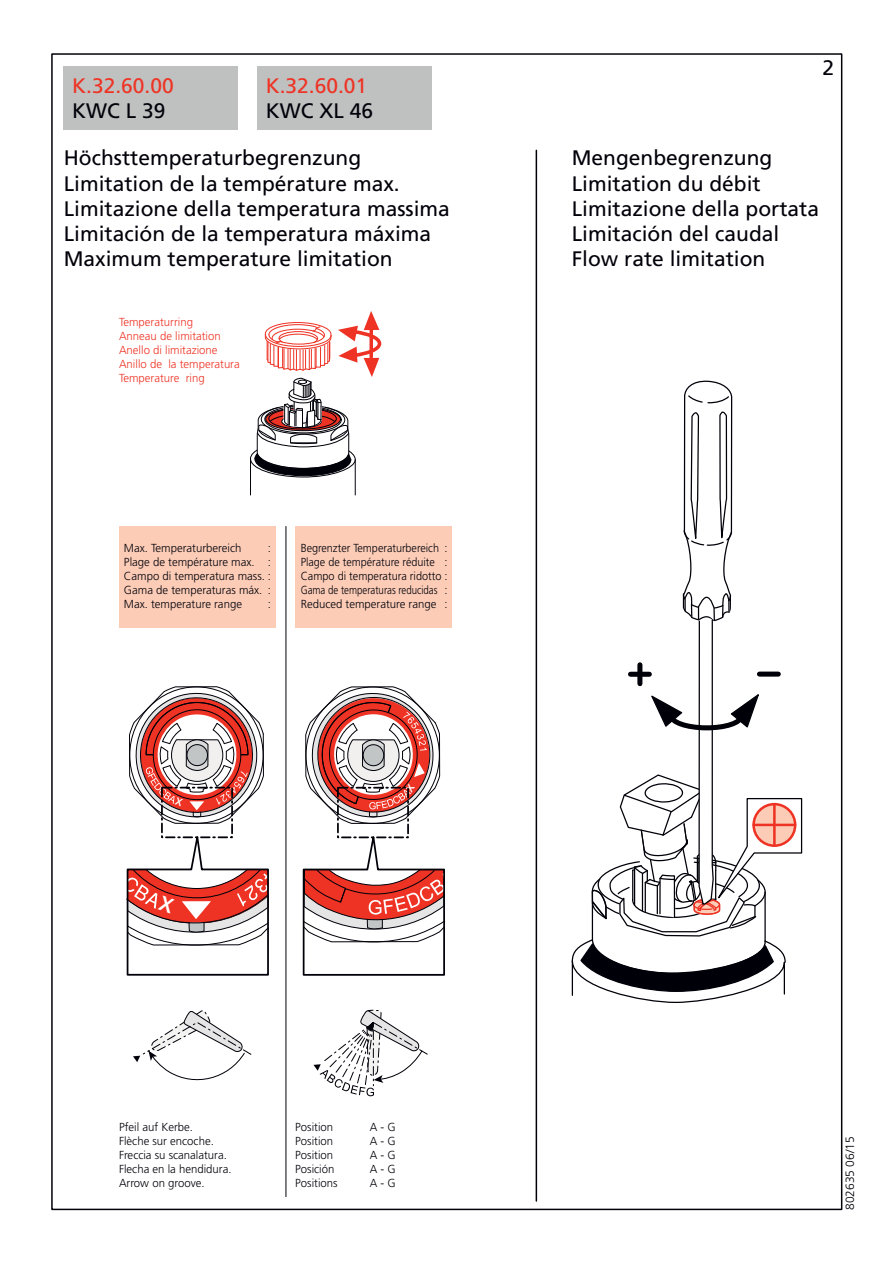
<style>
.page{position:relative;width:893px;height:1263px;background:#fff}
.page>*{position:absolute;margin:0;border:0;box-sizing:border-box;transform-origin:0 0}
.t1{font:21px/25.2px "Frutiger LT Com";color:#020009}
.t2{font:21px "Frutiger LT Com";color:#ee3324}
.t3{font:300 12px "Frutiger LT Com";color:#020009}
.t4{font:300 11.7px/14px "Frutiger LT Com";color:#000009}
.t5{font:300 11.7px/14px "Frutiger LT Com";color:#000009;text-align:justify;scale:.93 1}
.t6{font:300 11.7px/14px "Frutiger LT Com";color:#ee3324}
</style>
<div class="page">
<div style="left:64px;top:66px;width:174px;height:64px;background:#bfc1c1"></div>
<div style="left:257px;top:66px;width:174px;height:64px;background:#bfc1c1"></div>
<svg style="left:571px;top:380px;width:231px;height:831px"></svg>
<div style="left:637px;top:665px;width:5px;height:19px;background:#000009"></div>
<hr style="left:536px;top:150px;width:1px;height:1051px;background:#020009">
<div style="left:295px;top:526px;width:157px;height:102px;background:#fcccb6"></div>
<div style="left:119px;top:526px;width:156px;height:102px;background:#fcccb6"></div>
<svg style="left:250px;top:311px;width:132px;height:185px"></svg>
<svg style="left:313px;top:1009px;width:115px;height:88px"></svg>
<svg style="left:133px;top:1010px;width:119px;height:71px"></svg>
<hr style="left:285px;top:526px;width:1px;height:671px;background:#000009">
<svg style="left:302px;top:686px;width:144px;height:290px"></svg>
<svg style="left:126px;top:686px;width:143px;height:290px"></svg>
<p class="t1" style="left:822px;top:58px;width:13px">2</p>
<p class="t2" style="left:266px;top:78px;width:103px">K.32.60.01</p>
<p class="t1" style="left:266px;top:101px;width:109px">KWC XL 46</p>
<p class="t1" style="left:64px;top:148px;width:388px">Höchsttemperaturbegrenzung Limitation de la température max.<br>Limitazione della temperatura massima Limitación de la temperatura máxima Maximum temperature limitation</p>
<p class="t1" style="left:572px;top:147px;width:249px">Mengenbegrenzung<br>Limitation du débit<br>Limitazione della portata<br>Limitación del caudal<br>Flow rate limitation</p>
<p class="t2" style="left:72px;top:78px;width:103px">K.32.60.00</p>
<p class="t1" style="left:72px;top:101px;width:95px">KWC L 39</p>
<p class="t6" style="left:119px;top:316px;width:122px">Temperaturring<br>Anneau de limitation<br>Anello di limitazione<br>Anillo de la temperatura<br>Temperature ring</p>
<p class="t4" style="left:124px;top:542px;width:119px">Max. Temperaturbereich</p>
<p class="t4" style="left:124px;top:542px;width:149px;text-align:justify;text-indent:144px">:<br>Plage de température max. :<br>Campo di temperatura mass. :<br>Gama de temperaturas máx. :<br>Max. temperature range</p>
<p class="t4" style="left:268px;top:597px;width:5px">:</p>
<p class="t5" style="left:301px;top:542px;width:160px">Begrenzter Temperaturbereich :<br>Plage de température réduite :<br>Campo di temperatura ridotto :<br>Gama de temperaturas reducidas :<br>Reduced temperature range :</p>
<p class="t4" style="left:119px;top:1121px;width:114px">Pfeil auf Kerbe.<br>Flèche sur encoche.<br>Freccia su scanalatura.<br>Flecha en la hendidura.<br>Arrow on groove.</p>
<p class="t4" style="left:295px;top:1121px;width:39px">Position</p>
<p class="t4" style="left:370px;top:1121px;width:27px">A - G</p>
<p class="t4" style="left:295px;top:1135px;width:39px">Position</p>
<p class="t4" style="left:370px;top:1135px;width:27px">A - G</p>
<p class="t4" style="left:295px;top:1149px;width:39px">Position</p>
<p class="t4" style="left:370px;top:1149px;width:27px">A - G</p>
<p class="t4" style="left:295px;top:1163px;width:41px">Posición</p>
<p class="t4" style="left:370px;top:1163px;width:27px">A - G</p>
<p class="t4" style="left:295px;top:1177px;width:44px">Positions</p>
<p class="t4" style="left:370px;top:1177px;width:27px">A - G</p>
<p class="t3" style="left:845px;top:1210px;width:75px;rotate:-90deg">802635 06/15</p>
</div>
